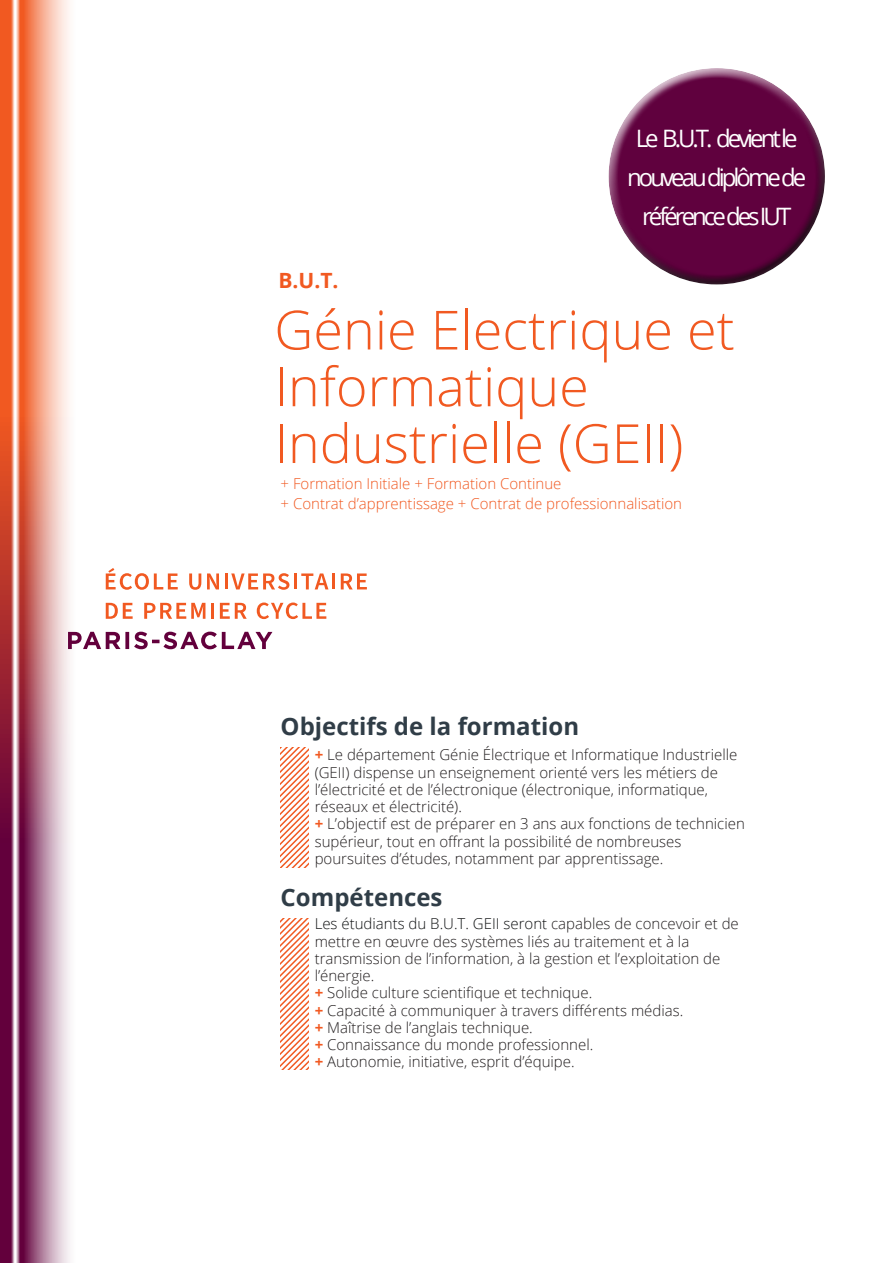
<style>
.page{position:relative;width:893px;height:1263px;background:#fff}
.page>*{position:absolute;margin:0;border:0;box-sizing:border-box;transform-origin:0 0}
.matiere{font:300 54px "Open Sans";color:#f15921}
.tableau_texte{font:24px/39px "Open Sans";letter-spacing:-.125em;color:#fff;text-align:center}
.inter{font:700 24px "Open Sans";color:#303d47}
.diplome{font:700 21px "Open Sans";color:#f15921}
.inter-2{font:300 15px/17.2px "Open Sans";color:#231f20}
.type_form{font:300 15px "Open Sans";color:#f15921}
.s1{font-weight:700;color:#f15921}
.s2{color:#111314}
</style>
<div class="page">
<svg style="left:0;top:0;width:76px;height:1263px;background:#d29293"></svg>
<svg style="left:68px;top:632px;width:204px;height:17px"></svg>
<svg style="left:106px;top:568px;width:72px;height:22px"></svg>
<svg style="left:189px;top:573px;width:12px;height:17px"></svg>
<svg style="left:207px;top:573px;width:12px;height:16px"></svg>
<hr style="left:225px;top:573px;width:3px;height:16px;background:#f15921">
<svg style="left:231px;top:573px;width:58px;height:17px"></svg>
<hr style="left:294px;top:573px;width:3px;height:16px;background:#f15921">
<svg style="left:301px;top:573px;width:27px;height:16px"></svg>
<hr style="left:332px;top:573px;width:3px;height:16px;background:#f15921">
<svg style="left:341px;top:573px;width:26px;height:16px"></svg>
<svg style="left:106px;top:603px;width:27px;height:16px"></svg>
<svg style="left:144px;top:603px;width:61px;height:16px"></svg>
<hr style="left:211px;top:603px;width:3px;height:16px;background:#f15921">
<svg style="left:220px;top:603px;width:27px;height:16px"></svg>
<svg style="left:257px;top:602px;width:69px;height:17px"></svg>
<div style="left:606px;top:68px;width:211px;height:165px;background:#fff;opacity:.75"></div>
<div style="left:611px;top:102px;width:214px;height:185px;background:#231f20;opacity:.75"></div>
<svg style="left:281px;top:747px;width:27px;height:121px"></svg>
<svg style="left:281px;top:918px;width:27px;height:151px"></svg>
<p class="tableau_texte" style="left:627px;top:119px;width:181px">Le B.U.T. devientle nouveau diplôme de référence des IUT</p>
<p class="diplome" style="left:279px;top:266px;width:62px">B.U.T.</p>
<p class="matiere" style="left:274px;top:293px;width:462px">Génie Electrique et</p>
<p class="matiere" style="left:274px;top:350px;width:316px">Informatique</p>
<p class="matiere" style="left:274px;top:406px;width:411px">Industrielle (GEII)</p>
<p class="type_form" style="left:281px;top:473px;width:282px">+ Formation Initiale + Formation Continue</p>
<p class="type_form" style="left:281px;top:493px;width:403px">+ Contrat d’apprentissage + Contrat de professionnalisation</p>
<p class="inter" style="left:281px;top:709px;width:300px">Objectifs de la formation</p>
<p class="inter-2" style="left:315px;top:746px;width:424px"><span class="s1">+</span> Le département Génie Électrique et Informatique Industrielle (GEII) dispense un enseignement orienté vers les métiers de l’électricité et de l’électronique (électronique, informatique, réseaux et électricité).</p>
<p class="inter-2" style="left:315px;top:815px;width:432px"><span class="s1">+</span> L’objectif est de préparer en 3 ans aux fonctions de technicien supérieur, tout en offrant la possibilité de nombreuses poursuites d’études, notamment par apprentissage.</p>
<p class="inter" style="left:281px;top:881px;width:163px">Compétences</p>
<p class="inter-2" style="left:315px;top:915px;width:426px"><span class="s2">Les étudiants du B.U.T. GEII seront</span> capables de concevoir et de mettre en œuvre des systèmes liés au traitement et à la transmission de l’information, à la gestion et l’exploitation de l’énergie.</p>
<p class="inter-2" style="left:315px;top:984px;width:279px"><span class="s1">+</span> Solide culture scientifique et technique.</p>
<p class="inter-2" style="left:315px;top:1001px;width:370px"><span class="s1">+</span> Capacité à communiquer à travers différents médias.</p>
<p class="inter-2" style="left:315px;top:1018px;width:220px"><span class="s1">+</span> Maîtrise de l’anglais technique.</p>
<p class="inter-2" style="left:315px;top:1036px;width:280px"><span class="s1">+</span> Connaissance du monde professionnel.</p>
<p class="inter-2" style="left:315px;top:1053px;width:261px"><span class="s1">+</span> Autonomie, initiative, esprit d’équipe.</p>
</div>
